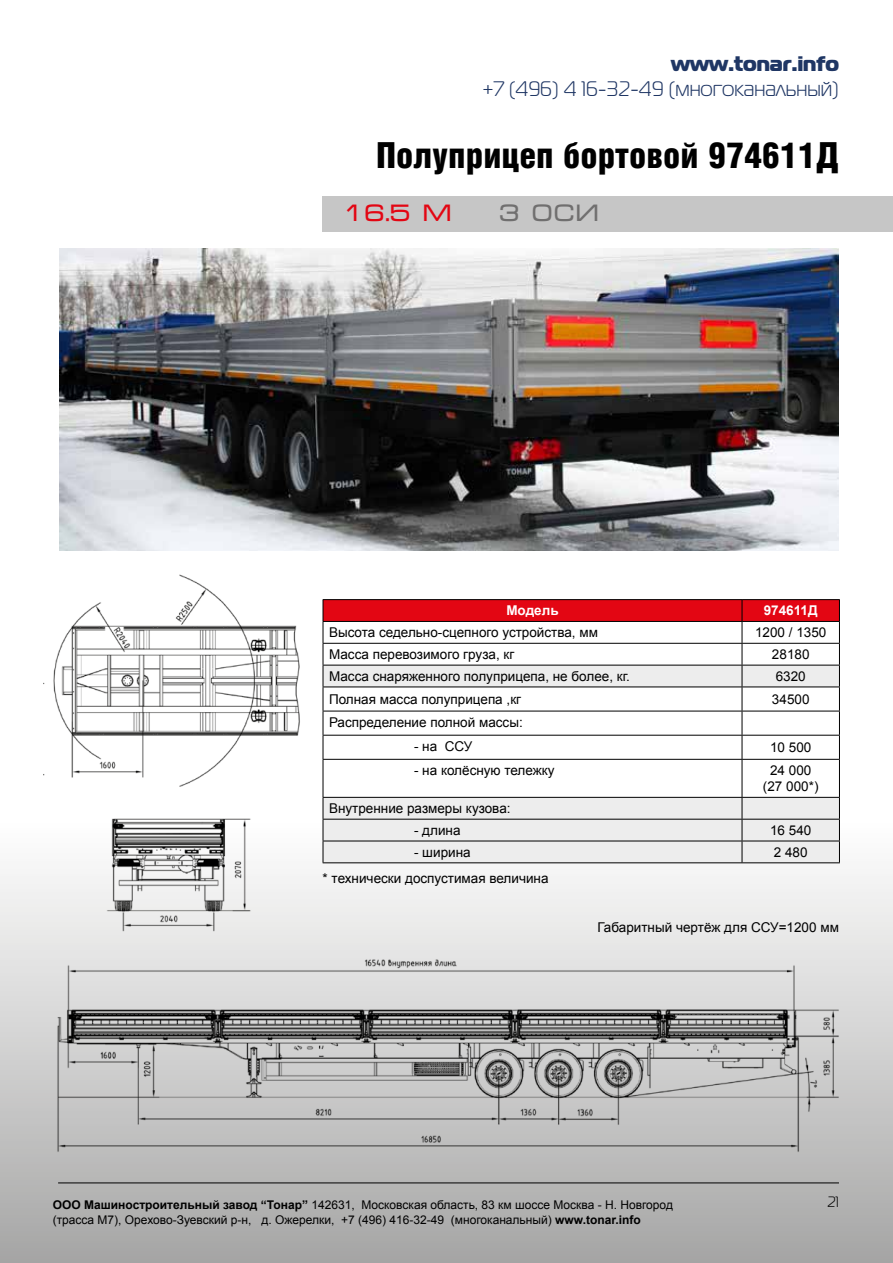
<style>
.page{position:relative;width:893px;height:1263px;background:#fff}
.page>*{position:absolute;margin:0;border:0;box-sizing:border-box;transform-origin:0 0}
.t1{font:900 36px "Helios Cond";color:#000}
.t2{font:24px "Micra C";color:#e30613}
.t3{font:24px "Micra C";color:#706f6f}
.t4{font:21px "Magistral C";color:#1f3664}
.t5{font:21px "Magistral Black C";color:#1f3664}
.t6{font:15px "Magistral C";color:#000}
.t7{font:13.5px/16.2px "Arial";color:#000;text-align:center}
.t8{font:700 13.5px "Arial";color:#fff}
.t9{font:12px/14.4px "Arial";color:#000}
.s1{font-weight:700}
</style>
<div class="page">
<div style="left:0;top:641px;width:893px;height:622px;background:linear-gradient(to bottom,#fff,#aeaead)"></div>
<img style="left:33px;top:956px;width:814px;height:202px">
<img style="left:44px;top:574px;width:261px;height:234px">
<img style="left:102px;top:796px;width:150px;height:148px">
<svg style="left:324px;top:760px;width:515px;height:102px;fill:#ededed"></svg>
<hr style="left:323px;top:599px;width:419px;height:1px;background:#000">
<hr style="left:742px;top:599px;width:98px;height:1px;background:#000">
<svg style="left:323px;top:600px;width:517px;height:159px"></svg>
<hr style="left:323px;top:759px;width:419px;height:1px;background:#000">
<hr style="left:323px;top:760px;width:1px;height:37px;background:#000">
<hr style="left:742px;top:759px;width:98px;height:1px;background:#000">
<hr style="left:742px;top:760px;width:1px;height:37px;background:#000">
<hr style="left:839px;top:760px;width:1px;height:37px;background:#000">
<hr style="left:323px;top:797px;width:419px;height:1px;background:#000">
<hr style="left:742px;top:797px;width:98px;height:1px;background:#000">
<hr style="left:323px;top:819px;width:419px;height:1px;background:#000">
<hr style="left:742px;top:819px;width:98px;height:1px;background:#000">
<hr style="left:323px;top:841px;width:419px;height:1px;background:#000">
<svg style="left:323px;top:798px;width:1px;height:64px"></svg>
<hr style="left:742px;top:841px;width:98px;height:1px;background:#000">
<svg style="left:742px;top:798px;width:1px;height:64px"></svg>
<svg style="left:839px;top:798px;width:1px;height:64px"></svg>
<hr style="left:323px;top:862px;width:419px;height:1px;background:#000">
<hr style="left:742px;top:862px;width:98px;height:1px;background:#000">
<div style="left:323px;top:196px;width:570px;height:36px;background:#c6c6c6"></div>
<img style="left:59px;top:248px;width:780px;height:303px">
<hr style="left:58px;top:1182px;width:781px;height:1px;background:#000">
<h3 class="t5" style="left:671px;top:50px;width:169px">www.tonar.info</h3>
<h3 class="t4" style="left:482px;top:78px;width:358px">+7 (496) 4 16-32-49 (многоканальный)</h3>
<h1 class="t1" style="left:376px;top:135px;width:464px">Полуприцеп бортовой 974611Д</h1>
<h2 class="t2" style="left:342px;top:203px;width:112px">16.5 м</h2>
<h2 class="t3" style="left:498px;top:203px;width:102px">3 оси</h2>
<p class="t8" style="left:506px;top:602px;width:54px">Модель</p>
<p class="t8" style="left:764px;top:602px;width:55px">974611Д</p>
<p class="t7" style="left:329px;top:625px;width:271px">Высота седельно-сцепного устройства, мм</p>
<p class="t7" style="left:755px;top:625px;width:73px">1200 / 1350</p>
<p class="t7" style="left:329px;top:646px;width:187px">Масса перевозимого груза, кг</p>
<p class="t7" style="left:772px;top:646px;width:39px">28180</p>
<p class="t7" style="left:329px;top:668px;width:302px">Масса снаряженного полуприцепа, не более, кг.</p>
<p class="t7" style="left:776px;top:668px;width:32px">6320</p>
<p class="t7" style="left:329px;top:691px;width:194px">Полная масса полуприцепа ,кг</p>
<p class="t7" style="left:772px;top:691px;width:39px">34500</p>
<p class="t7" style="left:329px;top:714px;width:195px">Распределение полной массы:</p>
<p class="t7" style="left:414px;top:738px;width:60px">- на ССУ</p>
<p class="t7" style="left:770px;top:739px;width:43px">10 500</p>
<p class="t7" style="left:414px;top:762px;width:142px">- на колёсную тележку</p>
<p class="t7" style="left:763px;top:762px;width:57px">24 000 (27 000*)</p>
<p class="t7" style="left:329px;top:800px;width:183px">Внутренние размеры кузова:</p>
<p class="t7" style="left:414px;top:822px;width:48px">- длина</p>
<p class="t7" style="left:770px;top:822px;width:43px">16 540</p>
<p class="t7" style="left:414px;top:844px;width:58px">- ширина</p>
<p class="t7" style="left:774px;top:844px;width:35px">2 480</p>
<p class="t7" style="left:323px;top:870px;width:227px">* технически доспустимая величина</p>
<p class="t7" style="left:597px;top:919px;width:243px">Габаритный чертёж для ССУ=1200 мм</p>
<p class="t9" style="left:53px;top:1198px;width:622px"><span class="s1">ООО Машиностроительный завод “Тонар”</span> 142631, Московская область, 83 км шоссе Москва - Н. Новгород (трасса M7), Орехово-Зуевский р-н, д. Ожерелки, +7 (496) 416-32-49 (многоканальный) <span class="s1">www.tonar.info</span></p>
<p class="t6" style="left:827px;top:1194px;width:13px">21</p>
</div>
